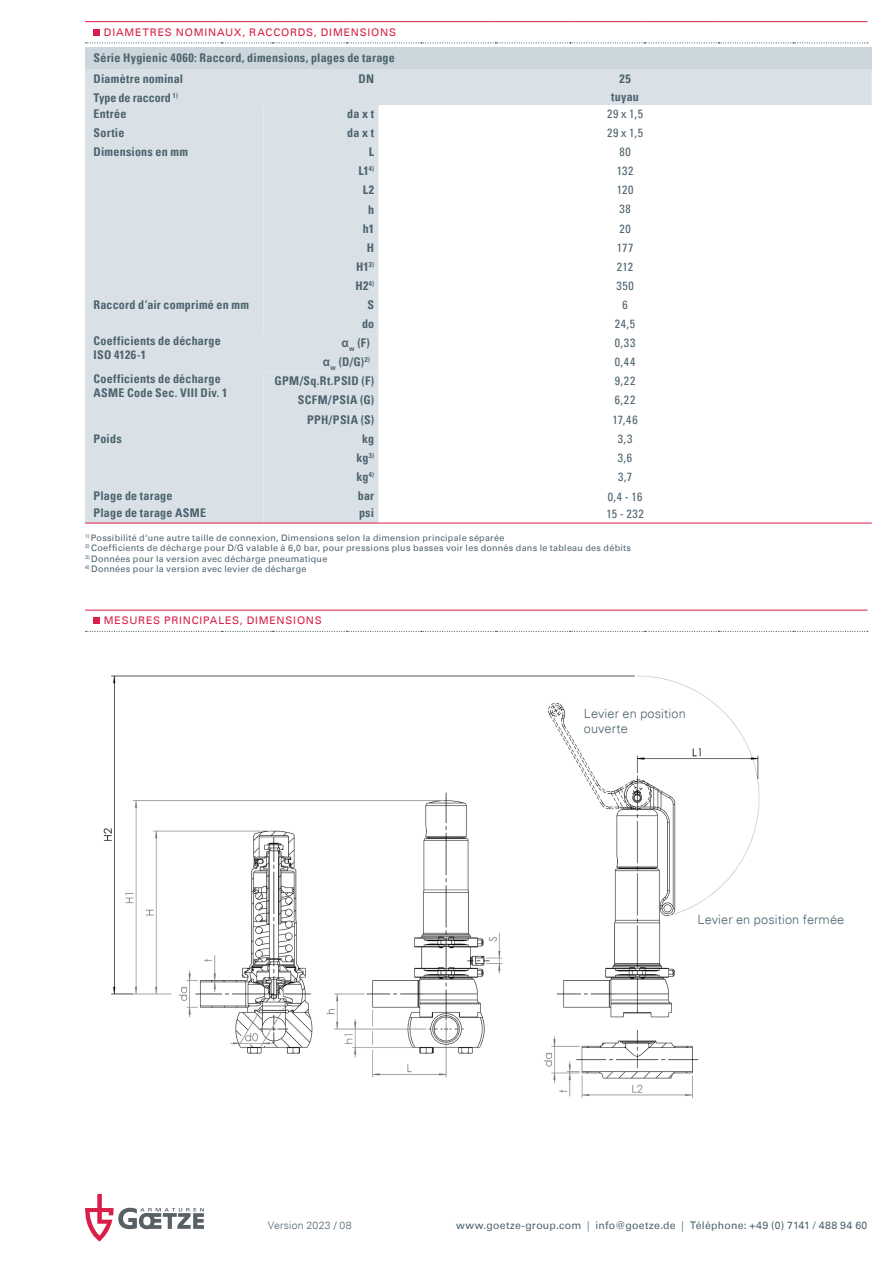
<style>
.page{position:relative;width:893px;height:1263px;background:#fff}
.page>*{position:absolute;margin:0;border:0;box-sizing:border-box;transform-origin:0 0}
.t1{font:300 12.75px/15.8px "Univers";letter-spacing:.01em;color:#4d636e}
.t2{font:700 condensed 12px/13.5px "Univers";letter-spacing:.02em;color:#4d636e}
.t3{font:condensed 12px "Univers";letter-spacing:.055em;color:#4d636e}
.t4{font:700 condensed 12px "Univers";color:#4d636e}
.t5{font:10.5px "Univers";letter-spacing:.075em;color:#d91e47}
.t6{font:10.5px "Univers";letter-spacing:.025em;color:#4d636e}
.t7{font:300 10.5px "Univers";letter-spacing:.02em;color:#4d636e}
.t8{font:9px "Univers";letter-spacing:.03em;color:#4d636e}
.s1{font-family:"Arial";font-stretch:normal}
.s2{font-weight:300}
</style>
<div class="page">
<svg style="left:85px;top:1194px;width:119px;height:47px"></svg>
<img style="left:85px;top:609px;width:784px;height:489px">
<svg style="left:86px;top:42px;width:782px;height:1px"></svg>
<hr style="left:85px;top:21px;width:136px;height:1px;background:#d91e47">
<hr style="left:221px;top:21px;width:51px;height:1px;background:#d91e47">
<hr style="left:272px;top:21px;width:75px;height:1px;background:#d91e47">
<hr style="left:347px;top:21px;width:74px;height:1px;background:#d91e47">
<hr style="left:421px;top:21px;width:74px;height:1px;background:#d91e47">
<hr style="left:495px;top:21px;width:75px;height:1px;background:#d91e47">
<hr style="left:570px;top:21px;width:74px;height:1px;background:#d91e47">
<hr style="left:644px;top:21px;width:75px;height:1px;background:#d91e47">
<hr style="left:719px;top:21px;width:74px;height:1px;background:#d91e47">
<hr style="left:793px;top:21px;width:74px;height:1px;background:#d91e47">
<svg style="left:94px;top:29px;width:6px;height:6px"></svg>
<div style="left:573px;top:699px;width:129px;height:28px;background:#fff"></div>
<div style="left:697px;top:906px;width:170px;height:27px;background:#fff"></div>
<svg style="left:86px;top:631px;width:782px;height:1px"></svg>
<hr style="left:85px;top:610px;width:136px;height:1px;background:#d91e47">
<hr style="left:221px;top:610px;width:51px;height:1px;background:#d91e47">
<hr style="left:272px;top:610px;width:75px;height:1px;background:#d91e47">
<hr style="left:347px;top:610px;width:74px;height:1px;background:#d91e47">
<hr style="left:421px;top:610px;width:74px;height:1px;background:#d91e47">
<hr style="left:495px;top:610px;width:75px;height:1px;background:#d91e47">
<hr style="left:570px;top:610px;width:74px;height:1px;background:#d91e47">
<hr style="left:644px;top:610px;width:75px;height:1px;background:#d91e47">
<hr style="left:719px;top:610px;width:74px;height:1px;background:#d91e47">
<hr style="left:793px;top:610px;width:74px;height:1px;background:#d91e47">
<div style="left:94px;top:617px;width:6px;height:7px;background:#d91e47"></div>
<div style="left:85px;top:48px;width:787px;height:21px;background:#ccd6dd"></div>
<svg style="left:85px;top:69px;width:787px;height:454px"></svg>
<div style="left:264px;top:105px;width:114px;height:418px;background:#d9e1e7"></div>
<hr style="left:85px;top:523px;width:179px;height:1px;background:#d91e47">
<hr style="left:378px;top:523px;width:494px;height:1px;background:#d91e47">
<hr style="left:264px;top:523px;width:114px;height:1px;background:#d91e47">
<p class="t5" style="left:104px;top:26px;width:294px">DIAMETRES NOMINAUX, RACCORDS, DIMENSIONS</p>
<p class="t2" style="left:94px;top:47px;width:303px;line-height:21.3px">Série Hygienic 4060: Raccord, dimensions, plages de tarage<br>Diamètre nominal</p>
<p class="t2" style="left:359px;top:72px;width:17px">DN</p>
<p class="t2" style="left:619px;top:72px;width:13px">25</p>
<p class="t4" style="left:94px;top:90px;width:86px">Type de raccord <sup>1)</sup></p>
<p class="t2" style="left:611px;top:90px;width:29px">tuyau</p>
<p class="t2" style="left:94px;top:107px;width:34px">Entrée</p>
<p class="t2" style="left:347px;top:107px;width:28px">da x t</p>
<p class="t3" style="left:607px;top:106px;width:37px">29 x 1,5</p>
<p class="t2" style="left:94px;top:126px;width:32px">Sortie</p>
<p class="t2" style="left:347px;top:126px;width:28px">da x t</p>
<p class="t3" style="left:607px;top:125px;width:37px">29 x 1,5</p>
<p class="t2" style="left:94px;top:145px;width:96px">Dimensions en mm</p>
<p class="t2" style="left:369px;top:145px;width:7px">L</p>
<p class="t3" style="left:619px;top:144px;width:13px">80</p>
<p class="t2" style="left:358px;top:164px;width:17px">L1<sup>4)</sup></p>
<p class="t3" style="left:617px;top:163px;width:18px">132</p>
<p class="t2" style="left:363px;top:183px;width:13px">L2</p>
<p class="t3" style="left:617px;top:182px;width:18px">120</p>
<p class="t2" style="left:368px;top:202px;width:7px">h</p>
<p class="t3" style="left:619px;top:202px;width:13px">38</p>
<p class="t2" style="left:363px;top:222px;width:13px">h1</p>
<p class="t3" style="left:619px;top:221px;width:13px">20</p>
<p class="t2" style="left:367px;top:241px;width:9px">H</p>
<p class="t3" style="left:617px;top:240px;width:18px">177</p>
<p class="t2" style="left:356px;top:260px;width:20px">H1<sup>3)</sup></p>
<p class="t3" style="left:617px;top:259px;width:18px">212</p>
<p class="t2" style="left:355px;top:279px;width:20px">H2<sup>4)</sup></p>
<p class="t3" style="left:616px;top:278px;width:19px">350</p>
<p class="t2" style="left:94px;top:298px;width:157px">Raccord d‘air comprimé en mm</p>
<p class="t2" style="left:368px;top:298px;width:8px">S</p>
<p class="t3" style="left:622px;top:297px;width:7px">6</p>
<p class="t2" style="left:362px;top:317px;width:14px">do</p>
<p class="t3" style="left:615px;top:316px;width:22px">24,5</p>
<p class="t2" style="left:94px;top:334px;width:129px">Coefficients de décharge<br>ISO 4126-1</p>
<p class="t2" style="left:342px;top:336px;width:30px"><span class="s1">α</span><sub>w</sub> (F)</p>
<p class="t3" style="left:615px;top:335px;width:22px">0,33</p>
<p class="t2" style="left:323px;top:355px;width:48px"><span class="s1">α</span><sub>w</sub> (D/G)<sup>2)</sup></p>
<p class="t3" style="left:615px;top:354px;width:22px">0,44</p>
<p class="t2" style="left:94px;top:372px;width:136px">Coefficients de décharge<br>ASME Code Sec. VIII Div. 1</p>
<p class="t2" style="left:275px;top:374px;width:101px">GPM/Sq.Rt.PSID (F)</p>
<p class="t3" style="left:615px;top:373px;width:22px">9,22</p>
<p class="t2" style="left:298px;top:393px;width:78px">SCFM/PSIA (G)</p>
<p class="t3" style="left:615px;top:393px;width:22px">6,22</p>
<p class="t2" style="left:307px;top:412px;width:69px">PPH/PSIA (S)</p>
<p class="t3" style="left:612px;top:412px;width:27px">17,46</p>
<p class="t2" style="left:94px;top:432px;width:30px">Poids</p>
<p class="t2" style="left:362px;top:432px;width:14px">kg</p>
<p class="t3" style="left:618px;top:431px;width:16px">3,3</p>
<p class="t2" style="left:357px;top:451px;width:19px">kg<sup>3)</sup></p>
<p class="t3" style="left:618px;top:450px;width:16px">3,6</p>
<p class="t2" style="left:357px;top:470px;width:19px">kg<sup>4)</sup></p>
<p class="t3" style="left:618px;top:469px;width:16px">3,7</p>
<p class="t2" style="left:94px;top:488px;width:80px">Plage de tarage</p>
<p class="t2" style="left:358px;top:488px;width:18px">bar</p>
<p class="t3" style="left:608px;top:489px;width:36px">0,4 - 16</p>
<p class="t2" style="left:94px;top:506px;width:114px">Plage de tarage ASME</p>
<p class="t2" style="left:359px;top:506px;width:17px">psi</p>
<p class="t3" style="left:606px;top:506px;width:39px">15 - 232</p>
<p class="t8" style="left:85px;top:532px;width:421px"><sup>1)</sup> Possibilité d‘une autre taille de connexion, Dimensions selon la dimension principale séparée</p>
<p class="t8" style="left:85px;top:542px;width:548px"><sup>2)</sup> Coefficients de décharge pour D/G valable à 6,0 bar, pour pressions plus basses voir les donnés dans le tableau des débits</p>
<p class="t8" style="left:85px;top:553px;width:244px"><sup>3)</sup> Données pour la version avec décharge pneumatique</p>
<p class="t8" style="left:85px;top:563px;width:223px"><sup>4)</sup> Données pour la version avec levier de décharge</p>
<p class="t5" style="left:104px;top:614px;width:220px">MESURES PRINCIPALES, DIMENSIONS</p>
<p class="t1" style="left:584px;top:705px;width:103px">Levier en position ouverte</p>
<p class="t1" style="left:697px;top:912px;width:148px">Levier en position fermée</p>
<p class="t7" style="left:268px;top:1219px;width:85px">Version 2023 / 08</p>
<p class="t6" style="left:456px;top:1219px;width:413px">www.goetze-group.com <span class="s2">|</span> info@goetze.de <span class="s2">|</span> Téléphone: +49 (0) 7141 / 488 94 60</p>
</div>
